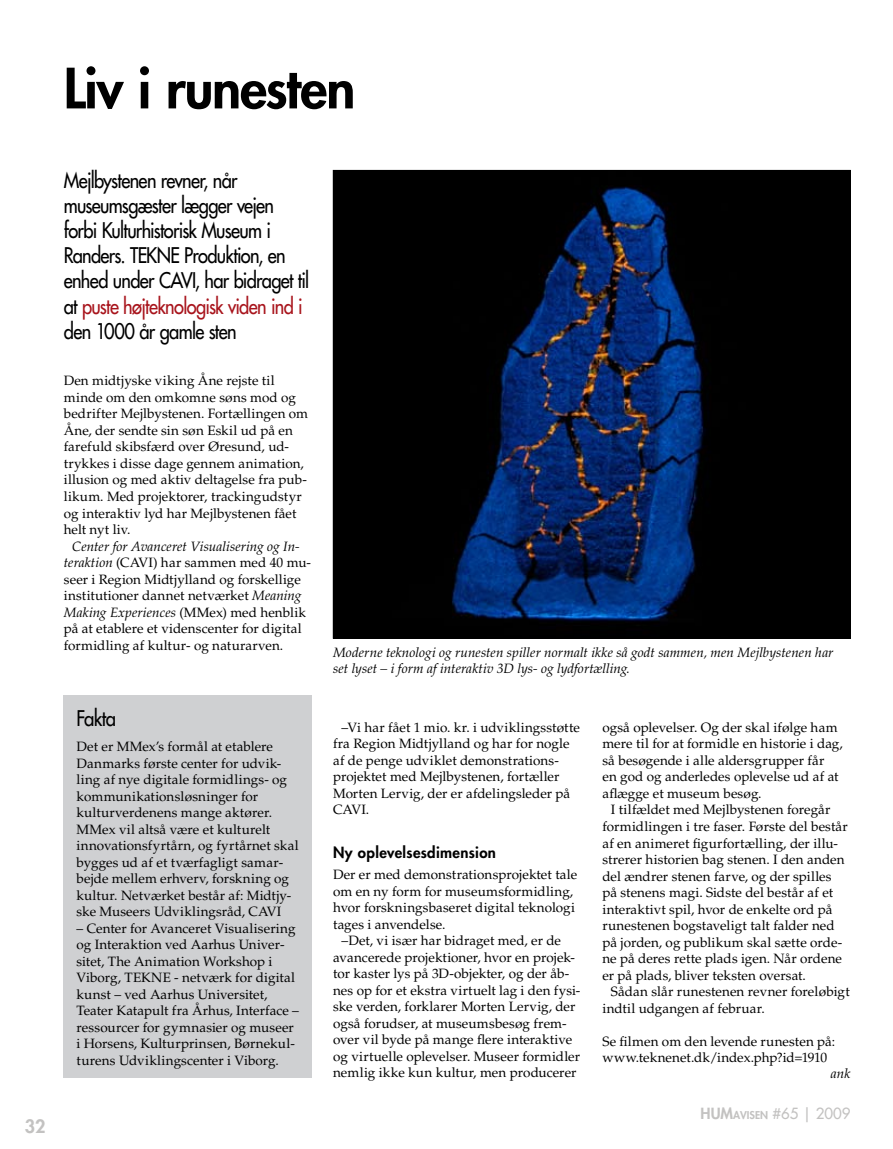
<style>
.page{position:relative;width:893px;height:1149px;background:#fff}
.page>*{position:absolute;margin:0;border:0;box-sizing:border-box;transform-origin:0 0}
.t1{font:800 54px "Futura Std";letter-spacing:-.02em;color:#000}
.t2{font:500 21px/25.2px "Futura Std";letter-spacing:-.035em;color:#000;scale:.87 1}
.t3{font:500 21px "Futura Std";letter-spacing:-.035em;color:#000;scale:.88 1}
.t4{font:800 18px "Futura Std";color:#c3c2c1}
.t5{font:800 15px "Futura Std";letter-spacing:.025em;color:#000}
.t6{font:500 15px "Futura Std";color:#c3c2c1}
.t7{font:13.5px/16.5px "Palatino LT Std";letter-spacing:.005em;color:#000}
.t8{font:italic 13.5px/16.2px "Palatino LT Std";letter-spacing:.005em;color:#000}
.t9{font:800 10.5px "Futura Std";color:#c3c2c1}
.s1{color:#a8141c}
.s2{font-style:italic}
.s3{font-size:15px}
</style>
<div class="page">
<img style="left:335px;top:172px;width:513px;height:464px">
<div style="left:64px;top:695px;width:248px;height:382px;background:#cfd0d2"></div>
<h1 class="t1" style="left:64px;top:54px;width:293px">Liv i runesten</h1>
<h2 class="t2" style="left:64px;top:167px;width:284px">Mejlbystenen revner, når museumsgæster lægger vejen forbi Kulturhistorisk Museum i<br>Randers. TEKNE Produktion, en enhed under CAVI, har bidraget til at <span class="s1">puste højteknologisk viden ind i </span>den 1000 år gamle sten</h2>
<p class="t7" style="left:64px;top:373px;width:246px">Den midtjyske viking Åne rejste til minde om den omkomne søns mod og bedrifter Mejlbystenen. Fortællingen om Åne, der sendte sin søn Eskil ud på en farefuld skibsfærd over Øresund, ud&shy;trykkes i disse dage gennem animation, illusion og med aktiv deltagelse fra pub&shy;likum. Med projektorer, trackingudstyr og interaktiv lyd har Mejlbystenen fået helt nyt liv.</p>
<p class="t7" style="left:64px;top:537px;width:249px;text-indent:9px"><span class="s2">Center for Avanceret Visualisering og In&shy;teraktion</span> (CAVI) har sammen med 40 mu&shy;seer i Region Midtjylland og forskellige institutioner dannet netværket <span class="s2">Meaning Making Experiences</span> (MMex) med henblik på at etablere et videnscenter for digital formidling af kultur- og naturarven.</p>
<h3 class="t4" style="left:25px;top:1114px;width:22px">32</h3>
<h2 class="t3" style="left:77px;top:704px;width:46px">Fakta</h2>
<p class="t7" style="left:77px;top:738px;width:224px">Det er MMex’s formål at etablere Danmarks første center for udvik&shy;ling af nye digitale formidlings- og kommunikationsløsninger for kulturverdenens mange aktører.<br>MMex vil altså være et kulturelt innovationsfyrtårn, og fyrtårnet skal bygges ud af et tværfagligt samar&shy;bejde mellem erhverv, forskning og kultur. Netværket består af: Midtjy&shy;ske Museers Udviklingsråd, CAVI</p>
<p class="t7" style="left:77px;top:919px;width:224px">– Center for Avanceret Visualisering og Interaktion ved Aarhus Univer&shy;sitet, The Animation Workshop i Viborg, TEKNE - netværk for digital kunst – ved Aarhus Universitet, Teater Katapult fra Århus, Interface – ressourcer for gymnasier og museer i Horsens, Kulturprinsen, Børnekul&shy;turens Udviklingscenter i Viborg.</p>
<p class="t8" style="left:333px;top:644px;width:502px">Moderne teknologi og runesten spiller normalt ikke så godt sammen, men Mejlbystenen har set lyset – i form af interaktiv 3D lys- og lydfortælling.</p>
<p class="t7" style="left:333px;top:719px;width:248px;text-indent:9px">–Vi har fået 1 mio. kr. i udviklingsstøtte fra Region Midtjylland og har for nogle af de penge udviklet demonstrations&shy;projektet med Mejlbystenen, fortæller Morten Lervig, der er afdelingsleder på CAVI.</p>
<p class="t5" style="left:333px;top:842px;width:164px">Ny oplevelsesdimension</p>
<p class="t7" style="left:333px;top:866px;width:246px">Der er med demonstrationsprojektet tale om en ny form for museumsformidling, hvor forskningsbaseret digital teknologi tages i anvendelse.</p>
<p class="t7" style="left:333px;top:932px;width:249px;text-indent:9px">–Det, vi især har bidraget med, er de avancerede projektioner, hvor en projek&shy;tor kaster lys på 3D-objekter, og der åb&shy;nes op for et ekstra virtuelt lag i den fysi&shy;ske verden, forklarer Morten Lervig, der også forudser, at museumsbesøg frem&shy;over vil byde på mange flere interaktive og virtuelle oplevelser. Museer formidler nemlig ikke kun kultur, men producerer</p>
<p class="t7" style="left:602px;top:719px;width:242px">også oplevelser. Og der skal ifølge ham mere til for at formidle en historie i dag, så besøgende i alle aldersgrupper får<br>en god og anderledes oplevelse ud af at aflægge et museum besøg.</p>
<p class="t7" style="left:602px;top:801px;width:247px;text-indent:9px">I tilfældet med Mejlbystenen foregår formidlingen i tre faser. Første del består af en animeret figurfortælling, der illu&shy;strerer historien bag stenen. I den anden del ændrer stenen farve, og der spilles på stenens magi. Sidste del består af et interaktivt spil, hvor de enkelte ord på runestenen bogstaveligt talt falder ned på jorden, og publikum skal sætte orde&shy;ne på deres rette plads igen. Når ordene er på plads, bliver teksten oversat.</p>
<p class="t7" style="left:602px;top:983px;width:249px;text-indent:9px">Sådan slår runestenen revner foreløbigt indtil udgangen af februar.</p>
<p class="t7" style="left:602px;top:1032px;width:234px">Se filmen om den levende runesten på: www.teknenet.dk/index.php?id=1910</p>
<p class="t8" style="left:831px;top:1065px;width:21px">ank</p>
<p class="t9" style="left:701px;top:1107px;width:40px"><span class="s3">HUM</span>AVISEN</p>
<p class="t6" style="left:772px;top:1103px;width:79px">#65 | 2009</p>
</div>
